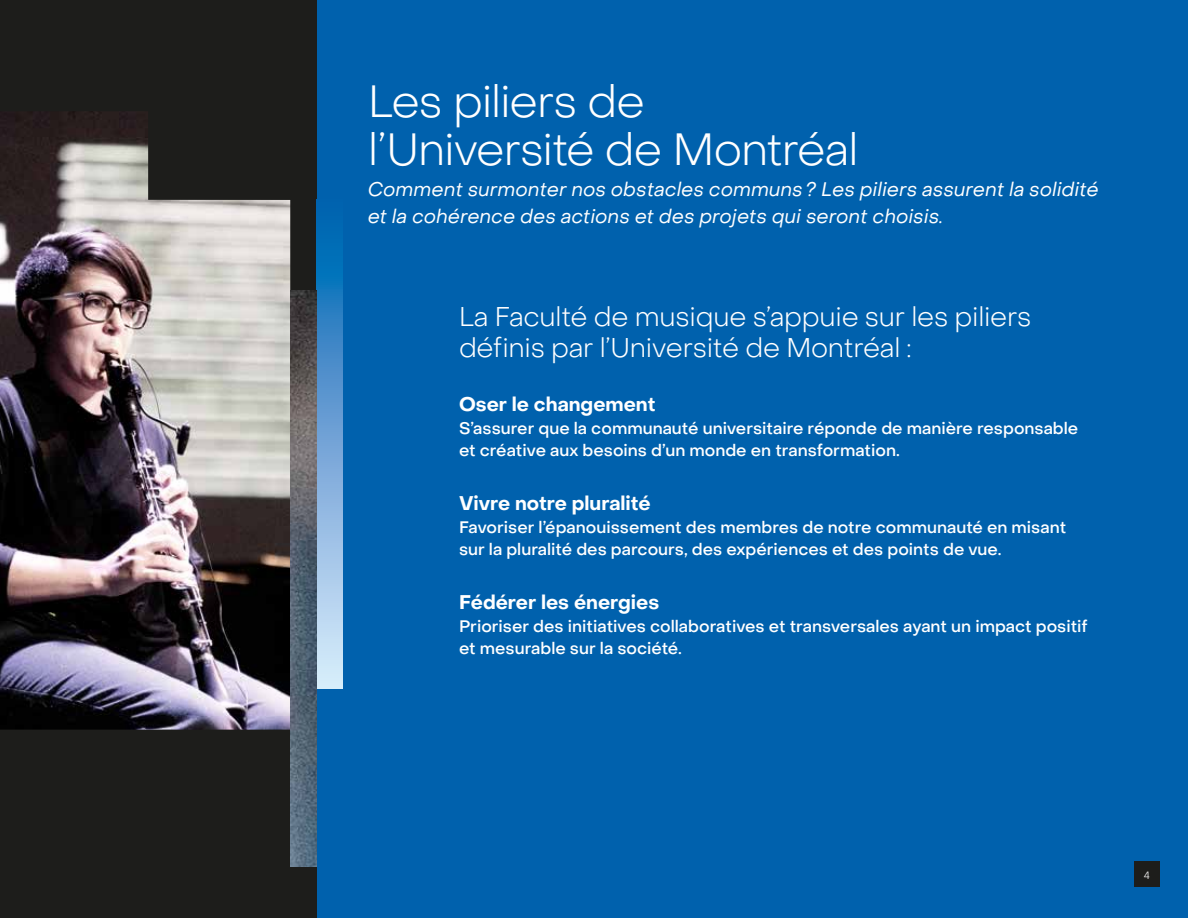
<style>
.page{position:relative;width:1188px;height:918px;background:#fff}
.page>*{position:absolute;margin:0;border:0;box-sizing:border-box;transform-origin:0 0}
.t1{font:300 45px/48px "PP Object Sans";letter-spacing:-.025em;color:#fff}
.t2{font:300 27px/31.5px "PP Object Sans";letter-spacing:-.01em;color:#fff}
.t3{font:italic 19.5px/27px "PP Object Sans";color:#fff}
.t4{font:700 19.5px "PP Object Sans";color:#fff}
.t5{font:500 16.5px/22.5px "PP Object Sans";color:#fff}
.t6{font:300 10.5px "PP Object Sans";color:#fff}
</style>
<div class="page">
<div style="left:290px;top:0;width:898px;height:918px;background:#0061ad"></div>
<div style="left:0;top:0;width:316px;height:918px;background:#1d1d1b"></div>
<svg style="left:316px;top:239px;width:26px;height:449px;background:#72a4d1"></svg>
<img style="left:0;top:111px;width:290px;height:619px">
<img style="left:290px;top:291px;width:26px;height:576px">
<div style="left:1134px;top:861px;width:26px;height:26px;background:#1d1d1b"></div>
<h1 class="t1" style="left:368px;top:77px;width:492px">Les piliers de l’Université de Montréal</h1>
<p class="t3" style="left:368px;top:176px;width:733px">Comment surmonter nos obstacles communs? Les piliers assurent la solidité et la cohérence des actions et des projets qui seront choisis.</p>
<h2 class="t2" style="left:459px;top:301px;width:574px">La Faculté de musique s’appuie sur les piliers définis par l’Université de Montréal :</h2>
<p class="t4" style="left:459px;top:392px;width:198px">Oser le changement</p>
<p class="t5" style="left:459px;top:417px;width:621px">S’assurer que la communauté universitaire réponde de manière responsable et créative aux besoins d’un monde en transformation.</p>
<p class="t4" style="left:459px;top:491px;width:193px">Vivre notre pluralité</p>
<p class="t5" style="left:459px;top:516px;width:609px">Favoriser l’épanouissement des membres de notre communauté en misant sur la pluralité des parcours, des expériences et des points de vue.</p>
<p class="t4" style="left:459px;top:590px;width:202px">Fédérer les énergies</p>
<p class="t5" style="left:459px;top:615px;width:630px">Prioriser des initiatives collaboratives et transversales ayant un impact positif et mesurable sur la société.</p>
<p class="t6" style="left:1144px;top:869px;width:8px">4</p>
</div>
